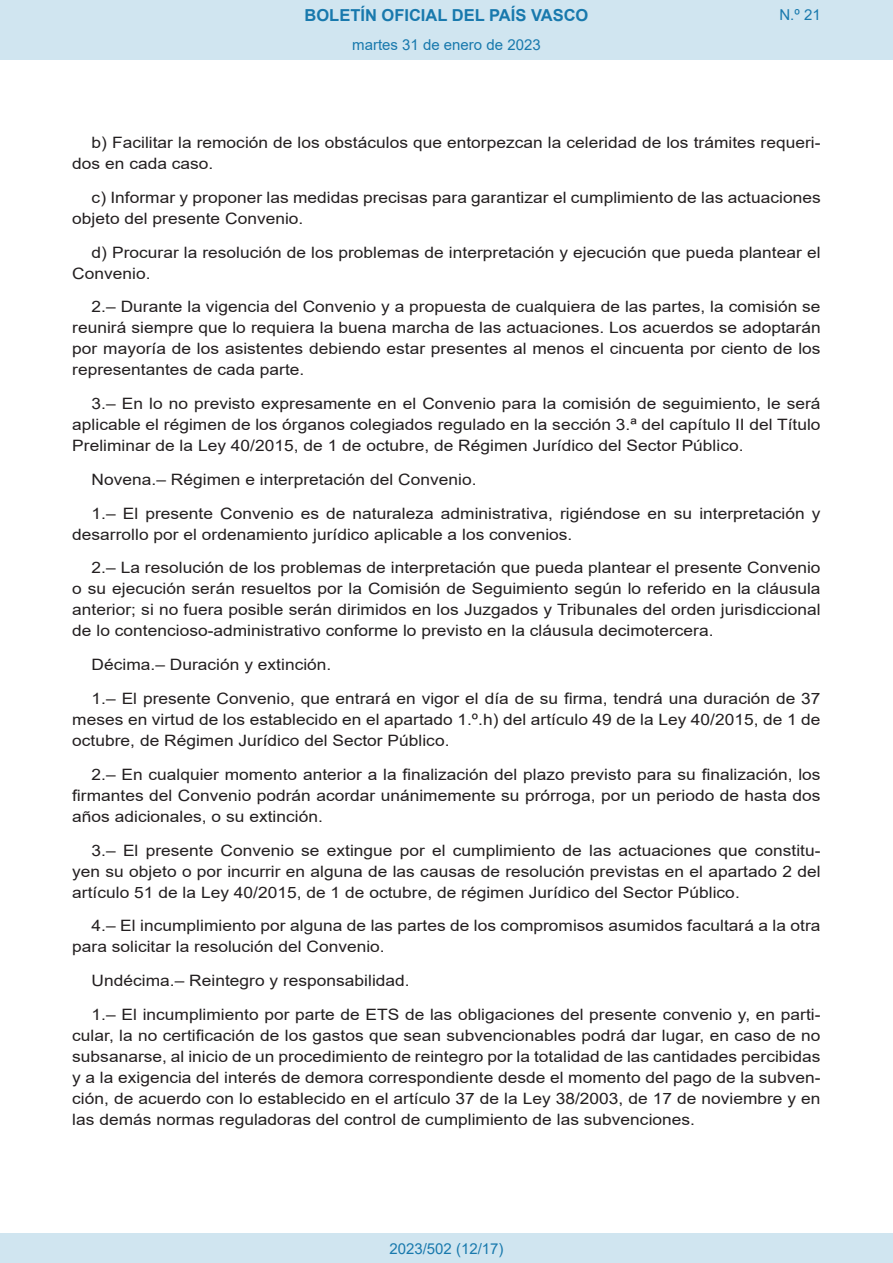
<style>
.page{position:relative;width:893px;height:1263px;background:#fff}
.page>*{position:absolute;margin:0;border:0;box-sizing:border-box;transform-origin:0 0}
.t1{font:700 16.5px "Arial";color:#1879ad}
.BOPVDetalle{font:15.6px/21px "Arial";color:#231f20;text-align:justify;scale:1.11 1}
.Paginacion_Centro{font:15px "Arial";color:#1879ad}
</style>
<div class="page">
<div style="left:0;top:0;width:893px;height:60px;background:#d0e5f0"></div>
<div style="left:0;top:1233px;width:893px;height:30px;background:#d0e5f0"></div>
<p class="t1" style="left:305px;top:3px;width:285px">BOLETÍN OFICIAL DEL PAÍS VASCO</p>
<p class="Paginacion_Centro" style="left:352px;top:35px;width:190px">martes 31 de enero de 2023</p>
<p class="Paginacion_Centro" style="left:779px;top:5px;width:43px">N.º 21</p>
<p class="BOPVDetalle" style="left:72px;top:132px;width:676px;text-indent:19px">b) Facilitar la remoción de los obstáculos que entorpezcan la celeridad de los trámites requeri&shy;dos en cada caso.</p>
<p class="BOPVDetalle" style="left:72px;top:187px;width:676px;text-indent:19px">c) Informar y proponer las medidas precisas para garantizar el cumplimiento de las actuaciones objeto del presente Convenio.</p>
<p class="BOPVDetalle" style="left:72px;top:242px;width:676px;text-indent:19px">d) Procurar la resolución de los problemas de interpretación y ejecución que pueda plantear el<br>Convenio.</p>
<p class="BOPVDetalle" style="left:72px;top:296px;width:676px;text-indent:19px">2.– Durante la vigencia del Convenio y a propuesta de cualquiera de las partes, la comisión se reunirá siempre que lo requiera la buena marcha de las actuaciones. Los acuerdos se adoptarán por mayoría de los asistentes debiendo estar presentes al menos el cincuenta por ciento de los representantes de cada parte.</p>
<p class="BOPVDetalle" style="left:72px;top:393px;width:676px;text-indent:19px">3.– En lo no previsto expresamente en el Convenio para la comisión de seguimiento, le será aplicable el régimen de los órganos colegiados regulado en la sección 3.ª del capítulo II del Título Preliminar de la Ley 40/2015, de 1 de octubre, de Régimen Jurídico del Sector Público.</p>
<p class="BOPVDetalle" style="left:92px;top:469px;width:348px">Novena.– Régimen e interpretación del Convenio.</p>
<p class="BOPVDetalle" style="left:72px;top:503px;width:676px;text-indent:19px">1.– El presente Convenio es de naturaleza administrativa, rigiéndose en su interpretación y desarrollo por el ordenamiento jurídico aplicable a los convenios.</p>
<p class="BOPVDetalle" style="left:72px;top:557px;width:676px;text-indent:19px">2.– La resolución de los problemas de interpretación que pueda plantear el presente Convenio o su ejecución serán resueltos por la Comisión de Seguimiento según lo referido en la cláusula anterior; si no fuera posible serán dirimidos en los Juzgados y Tribunales del orden jurisdiccional de lo contencioso-administrativo conforme lo previsto en la cláusula decimotercera.</p>
<p class="BOPVDetalle" style="left:92px;top:654px;width:218px">Décima.– Duración y extinción.</p>
<p class="BOPVDetalle" style="left:72px;top:688px;width:676px;text-indent:19px">1.– El presente Convenio, que entrará en vigor el día de su firma, tendrá una duración de 37 meses en virtud de los establecido en el apartado 1.º.h) del artículo 49 de la Ley 40/2015, de 1 de octubre, de Régimen Jurídico del Sector Público.</p>
<p class="BOPVDetalle" style="left:72px;top:764px;width:676px;text-indent:19px">2.– En cualquier momento anterior a la finalización del plazo previsto para su finalización, los firmantes del Convenio podrán acordar unánimemente su prórroga, por un periodo de hasta dos años adicionales, o su extinción.</p>
<p class="BOPVDetalle" style="left:72px;top:839px;width:676px;text-indent:19px">3.– El presente Convenio se extingue por el cumplimiento de las actuaciones que constitu&shy;yen su objeto o por incurrir en alguna de las causas de resolución previstas en el apartado 2 del artículo 51 de la Ley 40/2015, de 1 de octubre, de régimen Jurídico del Sector Público.</p>
<p class="BOPVDetalle" style="left:72px;top:915px;width:676px;text-indent:19px">4.– El incumplimiento por alguna de las partes de los compromisos asumidos facultará a la otra para solicitar la resolución del Convenio.</p>
<p class="BOPVDetalle" style="left:92px;top:970px;width:288px">Undécima.– Reintegro y responsabilidad.</p>
<p class="BOPVDetalle" style="left:72px;top:1004px;width:676px;text-indent:19px">1.– El incumplimiento por parte de ETS de las obligaciones del presente convenio y, en parti&shy;cular, la no certificación de los gastos que sean subvencionables podrá dar lugar, en caso de no subsanarse, al inicio de un procedimiento de reintegro por la totalidad de las cantidades percibidas y a la exigencia del interés de demora correspondiente desde el momento del pago de la subven&shy;ción, de acuerdo con lo establecido en el artículo 37 de la Ley 38/2003, de 17 de noviembre y en las demás normas reguladoras del control de cumplimiento de las subvenciones.</p>
<p class="Paginacion_Centro" style="left:389px;top:1238px;width:116px">2023/502 (12/17)</p>
</div>
